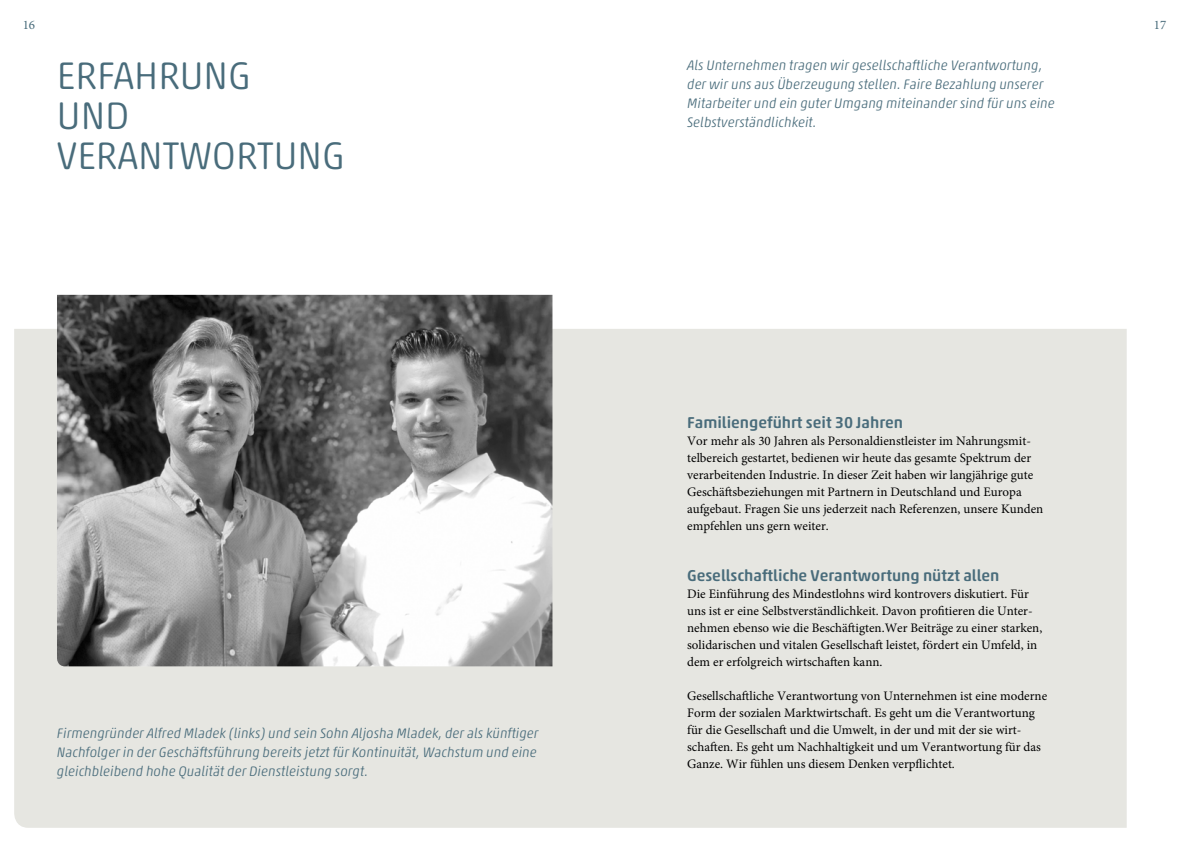
<style>
.page{position:relative;width:1191px;height:842px;background:#fff}
.page>*{position:absolute;margin:0;border:0;box-sizing:border-box;transform-origin:0 0}
.t1{font:300 39px/40px "Akko Rounded Pro";color:#496c7b}
.t2{font:500 16px "Akko Rounded Pro";color:#496c7b}
.t3{font:italic 300 14px/19px "Akko Rounded Pro";color:#496c7b}
.t4{font:13px/17px "Minion Pro";color:#000}
.t5{font:13px "Minion Pro";color:#496c7b}
</style>
<div class="page">
<div style="left:14px;top:329px;width:1112px;height:499px;background:#e6e6e1"></div>
<img style="left:57px;top:295px;width:495px;height:371px">
<p class="t5" style="left:23px;top:16px;width:14px">16</p>
<p class="t5" style="left:1154px;top:16px;width:14px">17</p>
<h1 class="t1" style="left:57px;top:55px;width:289px">ERFAHRUNG<br>UND<br>VERANTWORTUNG</h1>
<p class="t3" style="left:687px;top:56px;width:369px">Als Unternehmen tragen wir gesellschaftliche Verantwortung, der wir uns aus Überzeugung stellen. Faire Bezahlung unserer Mitarbeiter und ein guter Umgang miteinander sind für uns eine Selbstverständlichkeit.</p>
<p class="t3" style="left:57px;top:723px;width:483px">Firmengründer Alfred Mladek (links) und sein Sohn Aljosha Mladek, der als künftiger<br>Nachfolger in der Geschäftsführung bereits jetzt für Kontinuität, Wachstum und eine gleichbleibend hohe Qualität der Dienstleistung sorgt.</p>
<p class="t2" style="left:687px;top:413px;width:217px">Familiengeführt seit 30 Jahren</p>
<p class="t4" style="left:687px;top:432px;width:358px">Vor mehr als 30 Jahren als Personaldienstleister im Nahrungsmit&shy;telbereich gestartet, bedienen wir heute das gesamte Spektrum der verarbeitenden Industrie. In dieser Zeit haben wir langjährige gute Geschäftsbeziehungen mit Partnern in Deutschland und Europa aufgebaut. Fragen Sie uns jederzeit nach Referenzen, unsere Kunden empfehlen uns gern weiter.</p>
<p class="t2" style="left:687px;top:566px;width:314px">Gesellschaftliche Verantwortung nützt allen</p>
<p class="t4" style="left:687px;top:585px;width:357px">Die Einführung des Mindestlohns wird kontrovers diskutiert. Für uns ist er eine Selbstverständlichkeit. Davon profitieren die Unter&shy;nehmen ebenso wie die Beschäftigten.Wer Beiträge zu einer starken, solidarischen und vitalen Gesellschaft leistet, fördert ein Umfeld, in dem er erfolgreich wirtschaften kann.</p>
<p class="t4" style="left:687px;top:687px;width:361px">Gesellschaftliche Verantwortung von Unternehmen ist eine moderne Form der sozialen Marktwirtschaft. Es geht um die Verantwortung für die Gesellschaft und die Umwelt, in der und mit der sie wirt&shy;schaften. Es geht um Nachhaltigkeit und um Verantwortung für das Ganze. Wir fühlen uns diesem Denken verpflichtet.</p>
</div>
